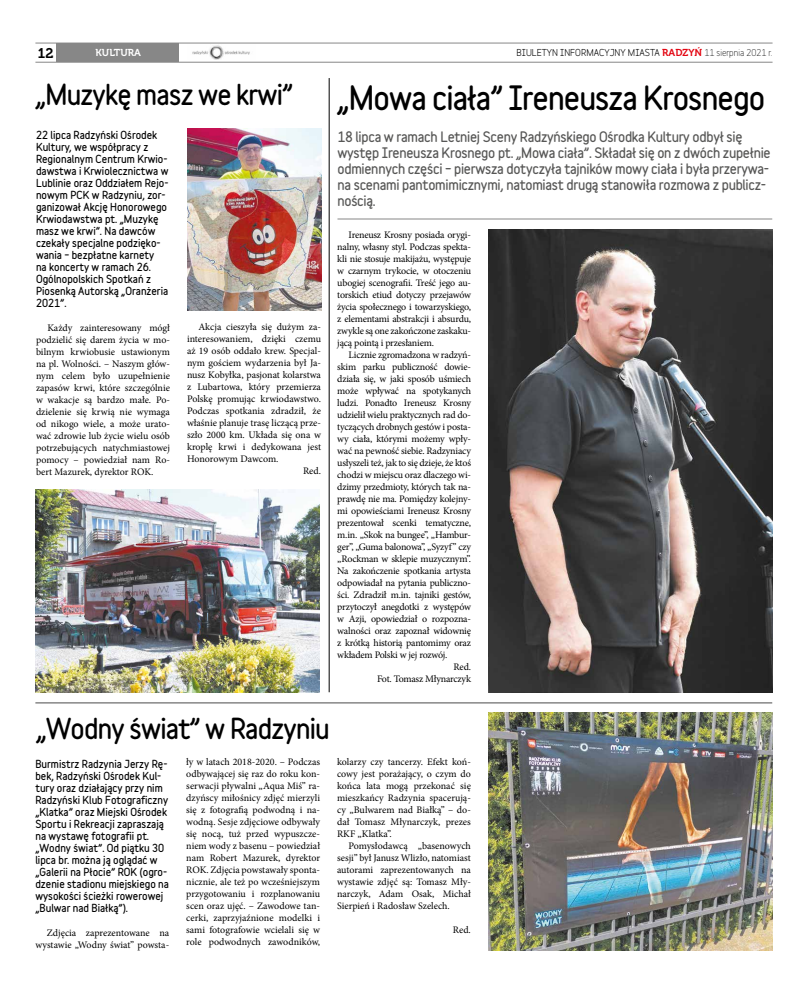
<style>
.page{position:relative;width:808px;height:993px;background:#fff}
.page>*{position:absolute;margin:0;border:0;box-sizing:border-box;transform-origin:0 0}
.t1{font:900 30px "Variable";letter-spacing:-.03em;color:#000}
.t2{font:900 26px "Variable";letter-spacing:-.03em;color:#000}
.t3{font:14px "Museo 700";color:#000}
.t4{font:900 13px/16px "Variable";letter-spacing:-.02em;color:#575756}
.t5{font:10px/12px "Minion Pro";letter-spacing:-.015em;color:#000;text-align:justify}
.t6{font:900 10px/12px "Variable";color:#000}
.t7{font:10px "Minion Pro";letter-spacing:.005em;color:#000}
.t8{font:10px "Museo 700";color:#fff}
.t9{font:700 9px "Variable";color:#000}
.s1{font-family:"Museo 700";font-weight:400;font-size:10px;color:#e30613}
.s2{font-weight:400}
</style>
<div class="page">
<div style="left:56px;top:43px;width:123px;height:19px;background:#878787"></div>
<hr style="left:35px;top:43px;width:737px;height:1px;background:#878787">
<hr style="left:35px;top:62px;width:737px;height:1px;background:#878787">
<img style="left:192px;top:45px;width:58px;height:15px">
<hr style="left:329px;top:78px;width:1px;height:614px;background:#000">
<hr style="left:337px;top:218px;width:435px;height:1px;background:#878787">
<img style="left:488px;top:230px;width:284px;height:462px">
<img style="left:35px;top:489px;width:285px;height:203px">
<img style="left:187px;top:128px;width:134px;height:183px">
<hr style="left:35px;top:701px;width:737px;height:2px;background:#878787">
<img style="left:488px;top:712px;width:284px;height:238px">
<h3 class="t3" style="left:38px;top:45px;width:17px">12</h3>
<p class="t9" style="left:517px;top:45px;width:257px">BIULETYN INFORMACYJNY MIASTA <span class="s1">RADZYŃ</span> <span class="s2">11 sierpnia 2021 r.</span></p>
<p class="t8" style="left:96px;top:47px;width:47px">KULTURA</p>
<h2 class="t2" style="left:35px;top:75px;width:259px">„Muzykę masz we krwi”</h2>
<h1 class="t1" style="left:337px;top:74px;width:429px">„Mowa ciała” Ireneusza Krosnego</h1>
<p class="t6" style="left:36px;top:128px;width:134px">22 lipca Radzyński Ośrodek<br>Kultury, we współpracy z<br>Regionalnym Centrum Krwio&shy;dawstwa i Krwiolecznictwa w<br>Lublinie oraz Oddziałem Rejo&shy;nowym PCK w Radzyniu, zor&shy;ganizował Akcję Honorowego<br>Krwiodawstwa pt. „Muzykę masz we krwi”. Na dawców czekały specjalne podzięko&shy;wania – bezpłatne karnety<br>na koncerty w ramach 26.<br>Ogólnopolskich Spotkań z<br>Piosenką Autorską „Oranżeria<br>2021”.</p>
<p class="t5" style="left:36px;top:322px;width:136px;text-indent:11px">Każdy zainteresowany mógł podzielić się darem życia w mo&shy;bilnym krwiobusie ustawionym na pl. Wolności. – Naszym głów&shy;nym celem było uzupełnienie zapasów krwi, które szczególnie w wakacje są bardzo małe. Po&shy;dzielenie się krwią nie wymaga od nikogo wiele, a może urato&shy;wać zdrowie lub życie wielu osób potrzebujących natychmiastowej pomocy – powiedział nam Ro&shy;bert Mazurek, dyrektor ROK.</p>
<p class="t5" style="left:198px;top:320px;width:124px">Akcja cieszyła się dużym za-</p>
<p class="t5" style="left:187px;top:332px;width:135px">interesowaniem, dzięki czemu</p>
<p class="t7" style="left:187px;top:343px;width:135px">aż 19 osób oddało krew. Specjal-</p>
<p class="t5" style="left:187px;top:356px;width:135px">nym gościem wydarzenia był Ja-</p>
<p class="t5" style="left:187px;top:368px;width:135px">nusz Kobyłka, pasjonat kolarstwa</p>
<p class="t5" style="left:187px;top:380px;width:135px">z Lubartowa, który przemierza</p>
<p class="t5" style="left:187px;top:392px;width:135px">Polskę promując krwiodawstwo.</p>
<p class="t5" style="left:187px;top:404px;width:135px">Podczas spotkania zdradził, że</p>
<p class="t5" style="left:187px;top:416px;width:135px">właśnie planuje trasę liczącą prze-</p>
<p class="t5" style="left:187px;top:428px;width:135px">szło 2000 km. Układa się ona w</p>
<p class="t5" style="left:187px;top:440px;width:135px">kroplę krwi i dedykowana jest</p>
<p class="t5" style="left:187px;top:452px;width:93px">Honorowym Dawcom.</p>
<p class="t5" style="left:303px;top:464px;width:20px">Red.</p>
<p class="t4" style="left:337px;top:128px;width:435px">18 lipca w ramach Letniej Sceny Radzyńskiego Ośrodka Kultury odbył się występ Ireneusza Krosnego pt. „Mowa ciała”. Składał się on z dwóch zupełnie odmiennych części – pierwsza dotyczyła tajników mowy ciała i była przerywa&shy;na scenami pantomimicznymi, natomiast drugą stanowiła rozmowa z publicz&shy;nością.</p>
<p class="t5" style="left:337px;top:229px;width:135px;text-indent:11px">Ireneusz Krosny posiada orygi&shy;nalny, własny styl. Podczas spekta&shy;kli nie stosuje makijażu, występuje w czarnym trykocie, w otoczeniu ubogiej scenografii. Treść jego au&shy;torskich etiud dotyczy przejawów życia społecznego i towarzyskiego, z elementami abstrakcji i absurdu, zwykle są one zakończone zaskaku&shy;jącą pointą i przesłaniem.</p>
<p class="t5" style="left:349px;top:349px;width:124px">Licznie zgromadzona w radzyń-</p>
<p class="t5" style="left:337px;top:361px;width:135px">skim parku publiczność dowie-</p>
<p class="t5" style="left:337px;top:373px;width:135px">działa się, w jaki sposób uśmiech</p>
<p class="t5" style="left:337px;top:385px;width:135px">może wpływać na spotykanych</p>
<p class="t5" style="left:337px;top:397px;width:135px">ludzi. Ponadto Ireneusz Krosny</p>
<p class="t5" style="left:337px;top:409px;width:135px">udzielił wielu praktycznych rad do-</p>
<p class="t5" style="left:337px;top:421px;width:135px">tyczących drobnych gestów i posta-</p>
<p class="t5" style="left:337px;top:433px;width:135px">wy ciała, którymi możemy wpły-</p>
<p class="t5" style="left:337px;top:445px;width:135px">wać na pewność siebie. Radzyniacy</p>
<p class="t5" style="left:337px;top:457px;width:135px">usłyszeli też, jak to się dzieje, że ktoś</p>
<p class="t5" style="left:337px;top:469px;width:135px">chodzi w miejscu oraz dlaczego wi-</p>
<p class="t5" style="left:337px;top:481px;width:135px">dzimy przedmioty, których tak na-</p>
<p class="t5" style="left:337px;top:493px;width:135px">prawdę nie ma. Pomiędzy kolejny-</p>
<p class="t5" style="left:337px;top:505px;width:135px">mi opowieściami Ireneusz Krosny</p>
<p class="t5" style="left:337px;top:517px;width:135px">prezentował scenki tematyczne,</p>
<p class="t5" style="left:337px;top:529px;width:135px">m.in. „Skok na bungee”, „Hambur-</p>
<p class="t5" style="left:337px;top:541px;width:135px">ger”, „Guma balonowa”, „Syzyf” czy</p>
<p class="t5" style="left:337px;top:553px;width:135px">„Rockman w sklepie muzycznym”.</p>
<p class="t5" style="left:337px;top:565px;width:135px">Na zakończenie spotkania artysta</p>
<p class="t5" style="left:337px;top:577px;width:135px">odpowiadał na pytania publiczno-</p>
<p class="t5" style="left:337px;top:589px;width:135px">ści. Zdradził m.in. tajniki gestów,</p>
<p class="t5" style="left:337px;top:601px;width:135px">przytoczył anegdotki z występów</p>
<p class="t5" style="left:337px;top:613px;width:135px">w Azji, opowiedział o rozpozna-</p>
<p class="t5" style="left:337px;top:625px;width:135px">walności oraz zapoznał widownię</p>
<p class="t5" style="left:337px;top:637px;width:135px">z krótką historią pantomimy oraz</p>
<p class="t5" style="left:337px;top:649px;width:112px">wkładem Polski w jej rozwój.</p>
<p class="t5" style="left:454px;top:661px;width:19px">Red.</p>
<p class="t5" style="left:377px;top:673px;width:95px">Fot. Tomasz Młynarczyk</p>
<h2 class="t2" style="left:36px;top:708px;width:295px">„Wodny świat” w Radzyniu</h2>
<p class="t6" style="left:35px;top:757px;width:135px">Burmistrz Radzynia Jerzy Rę&shy;bek, Radzyński Ośrodek Kul&shy;tury oraz działający przy nim<br>Radzyński Klub Fotograficzny „Klatka” oraz Miejski Ośrodek<br>Sportu i Rekreacji zapraszają na wystawę fotografii pt. „Wodny świat”. Od piątku 30 lipca br. można ją oglądać w „Galerii na Płocie” ROK (ogro&shy;dzenie stadionu miejskiego na wysokości ścieżki rowerowej „Bulwar nad Białką”).</p>
<p class="t5" style="left:35px;top:926px;width:135px;text-align:right">Zdjęcia zaprezentowane na wystawie „Wodny świat” powsta-</p>
<p class="t5" style="left:186px;top:755px;width:135px">ły w latach 2018-2020. – Podczas odbywającej się raz do roku kon&shy;serwacji pływalni „Aqua Miś” ra&shy;dzyńscy miłośnicy zdjęć mierzyli się z fotografią podwodną i na&shy;wodną. Sesje zdjęciowe odbywały się nocą, tuż przed wypuszcze&shy;niem wody z basenu – powiedział nam Robert Mazurek, dyrektor ROK. Zdjęcia powstawały sponta&shy;nicznie, ale też po wcześniejszym przygotowaniu i rozplanowaniu scen oraz ujęć. – Zawodowe tan&shy;cerki, zaprzyjaźnione modelki i sami fotografowie wcielali się w role podwodnych zawodników,</p>
<p class="t5" style="left:337px;top:755px;width:135px">kolarzy czy tancerzy. Efekt koń&shy;cowy jest porażający, o czym do końca lata mogą przekonać się mieszkańcy Radzynia spacerują&shy;cy „Bulwarem nad Białką” – do&shy;dał Tomasz Młynarczyk, prezes RKF „Klatka”.</p>
<p class="t5" style="left:337px;top:839px;width:135px;text-indent:11px">Pomysłodawcą „basenowych sesji” był Janusz Wlizło, natomiast autorami zaprezentowanych na wystawie zdjęć są: Tomasz Mły&shy;narczyk, Adam Osak, Michał Sierpień i Radosław Szelech.</p>
<p class="t5" style="left:453px;top:923px;width:20px">Red.</p>
</div>
